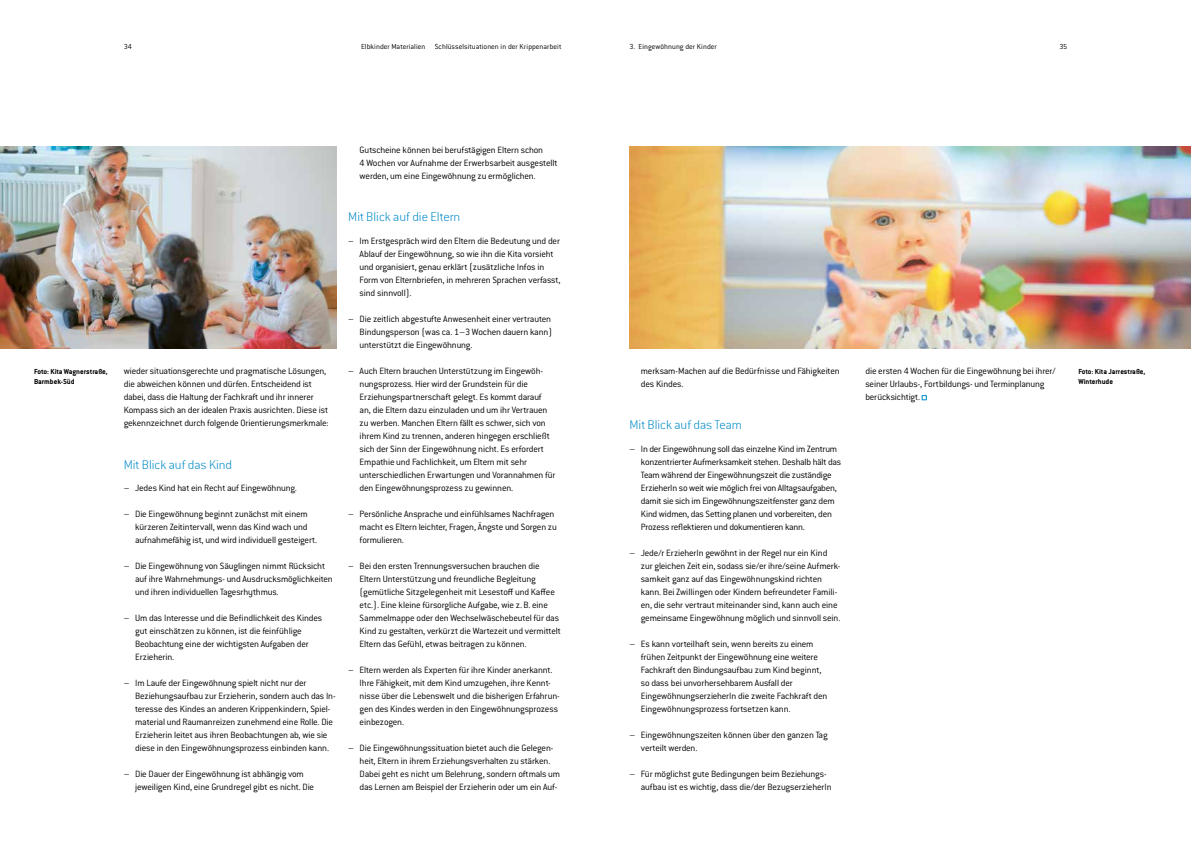
<style>
.page{position:relative;width:1191px;height:842px;background:#fff}
.page>*{position:absolute;margin:0;border:0;box-sizing:border-box;transform-origin:0 0}
.t1{font:300 expanded 14px "Conduit For Elbkinder";color:#018ac6}
.t2{font:300 10px/13px "Conduit For Elbkinder";letter-spacing:-.015em;color:#000}
.t3{font:300 8px "Conduit For Elbkinder";letter-spacing:.005em;color:#000}
.t4{font:700 8px/9.8px "Conduit For Elbkinder";color:#000}
</style>
<div class="page">
<svg style="left:922px;top:395px;width:4px;height:5px"></svg>
<img style="left:0;top:146px;width:337px;height:202px">
<img style="left:629px;top:146px;width:562px;height:202px">
<p class="t3" style="left:124px;top:42px;width:9px">34</p>
<p class="t3" style="left:361px;top:42px;width:202px">Elbkinder Materialien Schlüsselsituationen in der Krippenarbeit</p>
<p class="t3" style="left:629px;top:42px;width:89px">3. Eingewöhnung der Kinder</p>
<p class="t3" style="left:1059px;top:42px;width:9px">35</p>
<p class="t2" style="left:360px;top:143px;width:199px">Gutscheine können bei berufstägigen Eltern schon<br>4 Wochen vor Aufnahme der Erwerbsarbeit ausgestellt werden, um eine Eingewöhnung zu ermöglichen.</p>
<h1 class="t1" style="left:348px;top:209px;width:113px">Mit Blick auf die Eltern</h1>
<p class="t2" style="left:360px;top:234px;width:202px;text-indent:-11px">– Im Erstgespräch wird den Eltern die Bedeutung und der Ablauf der Eingewöhnung, so wie ihn die Kita vorsieht und organisiert, genau erklärt (zusätzliche Infos in Form von Elternbriefen, in mehreren Sprachen verfasst, sind sinnvoll).</p>
<p class="t2" style="left:360px;top:312px;width:194px;text-indent:-11px">– Die zeitlich abgestufte Anwesenheit einer vertrauten<br>Bindungsperson (was ca. 1–3 Wochen dauern kann) unterstützt die Eingewöhnung.</p>
<p class="t2" style="left:360px;top:364px;width:197px;text-indent:-11px">– Auch Eltern brauchen Unterstützung im Eingewöh&shy;nungsprozess. Hier wird der Grundstein für die Erziehungspartnerschaft gelegt. Es kommt darauf<br>an, die Eltern dazu einzuladen und um ihr Vertrauen zu werben. Manchen Eltern fällt es schwer, sich von ihrem Kind zu trennen, anderen hingegen erschließt sich der Sinn der Eingewöhnung nicht. Es erfordert Empathie und Fachlichkeit, um Eltern mit sehr unterschiedlichen Erwartungen und Vorannahmen für den Eingewöhnungsprozess zu gewinnen.</p>
<p class="t2" style="left:360px;top:507px;width:199px;text-indent:-11px">– Persönliche Ansprache und einfühlsames Nachfragen macht es Eltern leichter, Fragen, Ängste und Sorgen zu formulieren.</p>
<p class="t2" style="left:360px;top:559px;width:203px;text-indent:-11px">– Bei den ersten Trennungsversuchen brauchen die Eltern Unterstützung und freundliche Begleitung (gemütliche Sitzgelegenheit mit Lesestoff und Kaffee etc.). Eine kleine fürsorgliche Aufgabe, wie z.B. eine Sammelmappe oder den Wechselwäschebeutel für das Kind zu gestalten, verkürzt die Wartezeit und vermittelt Eltern das Gefühl, etwas beitragen zu können.</p>
<p class="t2" style="left:360px;top:663px;width:202px;text-indent:-11px">– Eltern werden als Experten für ihre Kinder anerkannt.<br>Ihre Fähigkeit, mit dem Kind umzugehen, ihre Kennt&shy;nisse über die Lebenswelt und die bisherigen Erfahrun&shy;gen des Kindes werden in den Eingewöhnungsprozess einbezogen.</p>
<p class="t2" style="left:360px;top:741px;width:202px;text-indent:-11px">– Die Eingewöhnungssituation bietet auch die Gelegen&shy;heit, Eltern in ihrem Erziehungsverhalten zu stärken.<br>Dabei geht es nicht um Belehrung, sondern oftmals um das Lernen am Beispiel der Erzieherin oder um ein Auf-</p>
<p class="t2" style="left:124px;top:364px;width:206px">wieder situationsgerechte und pragmatische Lösungen, die abweichen können und dürfen. Entscheidend ist dabei, dass die Haltung der Fachkraft und ihr innerer Kompass sich an der idealen Praxis ausrichten. Diese ist gekennzeichnet durch folgende Orientierungsmerkmale:</p>
<h1 class="t1" style="left:124px;top:457px;width:110px">Mit Blick auf das Kind</h1>
<p class="t2" style="left:124px;top:481px;width:175px">– Jedes Kind hat ein Recht auf Eingewöhnung.</p>
<p class="t2" style="left:135px;top:507px;width:184px;text-indent:-11px">– Die Eingewöhnung beginnt zunächst mit einem kürzeren Zeitintervall, wenn das Kind wach und aufnahmefähig ist, und wird individuell gesteigert.</p>
<p class="t2" style="left:135px;top:559px;width:199px;text-indent:-11px">– Die Eingewöhnung von Säuglingen nimmt Rücksicht auf ihre Wahrnehmungs- und Ausdrucksmöglichkeiten und ihren individuellen Tagesrhythmus.</p>
<p class="t2" style="left:135px;top:611px;width:189px;text-indent:-11px">– Um das Interesse und die Befindlichkeit des Kindes gut einschätzen zu können, ist die feinfühlige Beobachtung eine der wichtigsten Aufgaben der Erzieherin.</p>
<p class="t2" style="left:135px;top:676px;width:202px;text-indent:-11px">– Im Laufe der Eingewöhnung spielt nicht nur der Beziehungsaufbau zur Erzieherin, sondern auch das In&shy;teresse des Kindes an anderen Krippenkindern, Spiel&shy;material und Raumanreizen zunehmend eine Rolle. Die Erzieherin leitet aus ihren Beobachtungen ab, wie sie diese in den Eingewöhnungsprozess einbinden kann.</p>
<p class="t2" style="left:135px;top:767px;width:181px;text-indent:-11px">– Die Dauer der Eingewöhnung ist abhängig vom jeweiligen Kind, eine Grundregel gibt es nicht. Die</p>
<p class="t2" style="left:641px;top:364px;width:200px">merksam-Machen auf die Bedürfnisse und Fähigkeiten des Kindes.</p>
<h1 class="t1" style="left:629px;top:417px;width:114px">Mit Blick auf das Team</h1>
<p class="t2" style="left:641px;top:442px;width:202px;text-indent:-11px">– In der Eingewöhnung soll das einzelne Kind im Zentrum konzentrierter Aufmerksamkeit stehen. Deshalb hält das Team während der Eingewöhnungszeit die zuständige ErzieherIn so weit wie möglich frei von Alltagsaufgaben, damit sie sich im Eingewöhnungszeitfenster ganz dem Kind widmen, das Setting planen und vorbereiten, den Prozess reflektieren und dokumentieren kann.</p>
<p class="t2" style="left:641px;top:546px;width:201px;text-indent:-11px">– Jede/r ErzieherIn gewöhnt in der Regel nur ein Kind zur gleichen Zeit ein, sodass sie/er ihre/seine Aufmerk&shy;samkeit ganz auf das Eingewöhnungskind richten kann. Bei Zwillingen oder Kindern befreundeter Famili&shy;en, die sehr vertraut miteinander sind, kann auch eine gemeinsame Eingewöhnung möglich und sinnvoll sein.</p>
<p class="t2" style="left:641px;top:637px;width:188px;text-indent:-11px">– Es kann vorteilhaft sein, wenn bereits zu einem frühen Zeitpunkt der Eingewöhnung eine weitere Fachkraft den Bindungsaufbau zum Kind beginnt, so dass bei unvorhersehbarem Ausfall der EingewöhnungserzieherIn die zweite Fachkraft den Eingewöhnungsprozess fortsetzen kann.</p>
<p class="t2" style="left:641px;top:728px;width:188px;text-indent:-11px">– Eingewöhnungszeiten können über den ganzen Tag verteilt werden.</p>
<p class="t2" style="left:641px;top:767px;width:192px;text-indent:-11px">– Für möglichst gute Bedingungen beim Beziehungs&shy;aufbau ist es wichtig, dass die/der BezugserzieherIn</p>
<p class="t2" style="left:865px;top:364px;width:192px">die ersten 4 Wochen für die Eingewöhnung bei ihrer/ seiner Urlaubs-, Fortbildungs- und Terminplanung berücksichtigt.</p>
<p class="t4" style="left:34px;top:367px;width:75px">Foto: Kita Wagnerstraße,<br>Barmbek-Süd</p>
<p class="t4" style="left:1078px;top:367px;width:68px">Foto: Kita Jarrestraße,<br>Winterhude</p>
</div>
